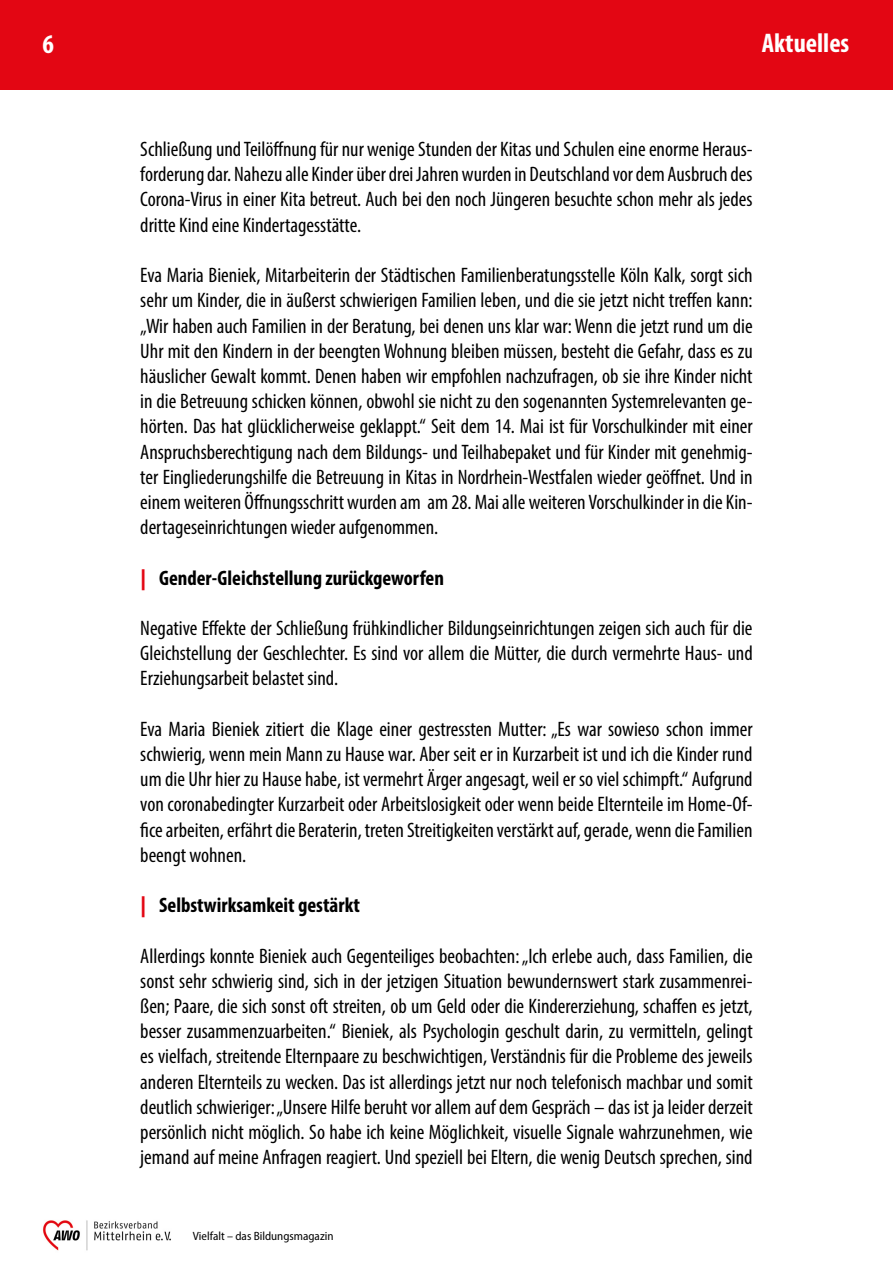
<style>
.page{position:relative;width:893px;height:1263px;background:#fff}
.page>*{position:absolute;margin:0;border:0;box-sizing:border-box;transform-origin:0 0}
.t1{font:700 condensed 27px "Myriad Pro";color:#fff}
.t2{font:condensed 21px/25.2px "Myriad Pro";color:#000;text-align:justify}
.t3{font:700 condensed 21px "Myriad Pro";color:#000}
.t4{font:semi-condensed 12px "Myriad Pro";color:#000}
.s1{font-weight:900;font-stretch:normal;color:#e30613}
</style>
<div class="page">
<div style="left:0;top:0;width:893px;height:89px;background:#e30613"></div>
<img style="left:42px;top:1220px;width:129px;height:31px">
<p class="t1" style="left:43px;top:27px;width:13px">6</p>
<p class="t1" style="left:762px;top:26px;width:89px">Aktuelles</p>
<p class="t2" style="left:140px;top:136px;width:614px">Schließung und Teilöffnung für nur wenige Stunden der Kitas und Schulen eine enorme Heraus&shy;forderung dar. Nahezu alle Kinder über drei Jahren wurden in Deutschland vor dem Ausbruch des Corona-Virus in einer Kita betreut. Auch bei den noch Jüngeren besuchte schon mehr als jedes dritte Kind eine Kindertagesstätte.</p>
<p class="t2" style="left:140px;top:262px;width:614px">Eva Maria Bieniek, Mitarbeiterin der Städtischen Familienberatungsstelle Köln Kalk, sorgt sich sehr um Kinder, die in äußerst schwierigen Familien leben, und die sie jetzt nicht treffen kann: „Wir haben auch Familien in der Beratung, bei denen uns klar war: Wenn die jetzt rund um die Uhr mit den Kindern in der beengten Wohnung bleiben müssen, besteht die Gefahr, dass es zu häuslicher Gewalt kommt. Denen haben wir empfohlen nachzufragen, ob sie ihre Kinder nicht in die Betreuung schicken können, obwohl sie nicht zu den sogenannten Systemrelevanten ge&shy;hörten. Das hat glücklicherweise geklappt.“ Seit dem 14. Mai ist für Vorschulkinder mit einer Anspruchsberechtigung nach dem Bildungs- und Teilhabepaket und für Kinder mit genehmig&shy;ter Eingliederungshilfe die Betreuung in Kitas in Nordrhein-Westfalen wieder geöffnet. Und in einem weiteren Öffnungsschritt wurden am am 28. Mai alle weiteren Vorschulkinder in die Kin&shy;dertageseinrichtungen wieder aufgenommen.</p>
<p class="t3" style="left:140px;top:564px;width:305px"><span class="s1">|</span> Gender-Gleichstellung zurückgeworfen</p>
<p class="t2" style="left:140px;top:615px;width:614px">Negative Effekte der Schließung frühkindlicher Bildungseinrichtungen zeigen sich auch für die Gleichstellung der Geschlechter. Es sind vor allem die Mütter, die durch vermehrte Haus- und Erziehungsarbeit belastet sind.</p>
<p class="t2" style="left:140px;top:716px;width:614px">Eva Maria Bieniek zitiert die Klage einer gestressten Mutter: „Es war sowieso schon immer schwierig, wenn mein Mann zu Hause war. Aber seit er in Kurzarbeit ist und ich die Kinder rund um die Uhr hier zu Hause habe, ist vermehrt Ärger angesagt, weil er so viel schimpft.“ Aufgrund von coronabedingter Kurzarbeit oder Arbeitslosigkeit oder wenn beide Elternteile im Home-Of&shy;fice arbeiten, erfährt die Beraterin, treten Streitigkeiten verstärkt auf, gerade, wenn die Familien beengt wohnen.</p>
<p class="t3" style="left:140px;top:892px;width:221px"><span class="s1">|</span> Selbstwirksamkeit gestärkt</p>
<p class="t2" style="left:140px;top:943px;width:614px">Allerdings konnte Bieniek auch Gegenteiliges beobachten: „Ich erlebe auch, dass Familien, die sonst sehr schwierig sind, sich in der jetzigen Situation bewundernswert stark zusammenrei&shy;ßen; Paare, die sich sonst oft streiten, ob um Geld oder die Kindererziehung, schaffen es jetzt, besser zusammenzuarbeiten.“ Bieniek, als Psychologin geschult darin, zu vermitteln, gelingt es vielfach, streitende Elternpaare zu beschwichtigen, Verständnis für die Probleme des jeweils anderen Elternteils zu wecken. Das ist allerdings jetzt nur noch telefonisch machbar und somit deutlich schwieriger: „Unsere Hilfe beruht vor allem auf dem Gespräch – das ist ja leider derzeit persönlich nicht möglich. So habe ich keine Möglichkeit, visuelle Signale wahrzunehmen, wie jemand auf meine Anfragen reagiert. Und speziell bei Eltern, die wenig Deutsch sprechen, sind</p>
<p class="t4" style="left:193px;top:1228px;width:142px">Vielfalt – das Bildungsmagazin</p>
</div>
